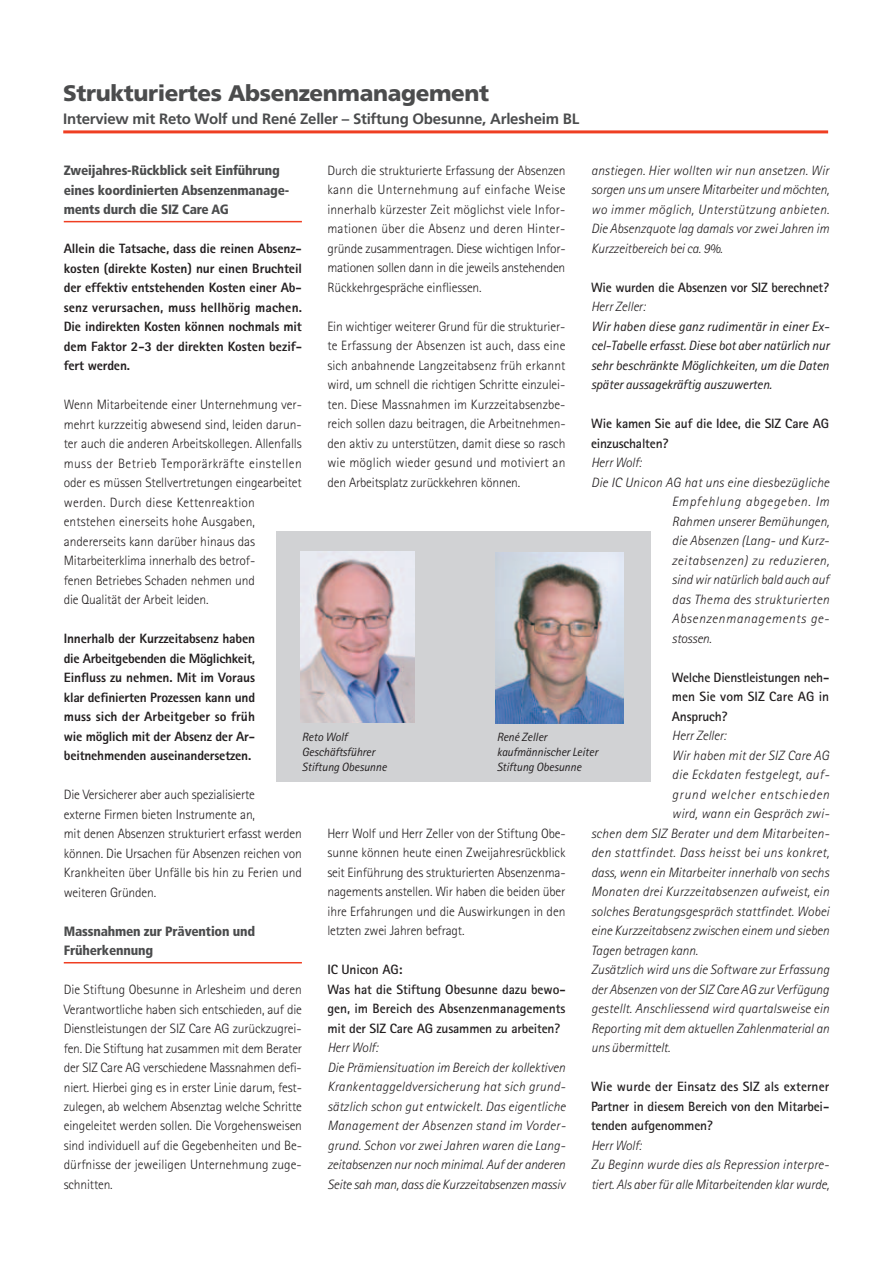
<style>
.page{position:relative;width:893px;height:1263px;background:#fff}
.page>*{position:absolute;margin:0;border:0;box-sizing:border-box;transform-origin:0 0}
.t1{font:900 22.5px "Frutiger";letter-spacing:-.015em;color:#4b4c4d}
.t2{font:700 15px "Frutiger";letter-spacing:-.015em;color:#4b4c4d}
.t3{font:300 13.5px/19.5px "Rotis Sans Serif";letter-spacing:-.01em;color:#231f20;text-align:justify}
.t4{font:italic 300 13.5px/19.5px "Rotis Sans Serif";letter-spacing:.005em;color:#231f20}
.t5{font:800 13.5px/19.5px "Rotis Sans Serif";letter-spacing:-.015em;color:#231f20;text-align:justify}
.t6{font:700 13.5px/19.5px "Rotis Sans Serif";letter-spacing:-.015em;color:#231f20}
.t7{font:italic 13.5px/19.5px "Rotis Sans Serif";letter-spacing:-.01em;color:#231f20;text-align:justify}
.t8{font:900 condensed 13.5px/19.5px "Frutiger";letter-spacing:-.015em;color:#4b4c4d}
.t9{font:italic 300 13.5px "Rotis Sans Serif";letter-spacing:.025em;color:#231f20}
.t10{font:italic 300 13.5px "Rotis Sans Serif";letter-spacing:.055em;color:#231f20}
.t11{font:italic 300 13.5px "Rotis Sans Serif";letter-spacing:.035em;color:#231f20}
.t12{font:italic 300 13.5px "Rotis Sans Serif";letter-spacing:.045em;color:#231f20}
.t13{font:italic 12px/15px "Rotis Sans Serif";letter-spacing:-.01em;color:#231f20}
</style>
<div class="page">
<hr style="left:64px;top:221px;width:238px;height:1px;background:#ef3e22">
<hr style="left:64px;top:962px;width:238px;height:1px;background:#ef3e22">
<hr style="left:63px;top:130px;width:765px;height:3px;background:#ef3e22">
<div style="left:276px;top:532px;width:375px;height:250px;background:#d1d2d4"></div>
<img style="left:301px;top:551px;width:114px;height:171px">
<img style="left:496px;top:553px;width:127px;height:170px">
<h1 class="t1" style="left:63px;top:80px;width:427px">Strukturiertes Absenzenmanagement</h1>
<p class="t2" style="left:63px;top:110px;width:517px">Interview mit Reto Wolf und René Zeller – Stiftung Obesunne, Arlesheim BL</p>
<p class="t8" style="left:64px;top:161px;width:227px">Zweijahres-Rückblick seit Einführung eines koordinierten Absenzenmanage&shy;ments durch die SIZ Care AG</p>
<p class="t5" style="left:64px;top:239px;width:240px">Allein die Tatsache, dass die reinen Absenz&shy;kosten (direkte Kosten) nur einen Bruchteil der effektiv entstehenden Kosten einer Ab&shy;senz verursachen, muss hellhörig machen.<br>Die indirekten Kosten können nochmals mit dem Faktor 2-3 der direkten Kosten bezif&shy;fert werden.</p>
<p class="t3" style="left:64px;top:395px;width:240px;text-align:left">Wenn Mitarbeitende einer Unternehmung ver&shy;mehrt kurzzeitig abwesend sind, leiden darun&shy;ter auch die anderen Arbeitskollegen. Allenfalls muss der Betrieb Temporärkräfte einstellen oder es müssen Stellvertretungen eingearbeitet werden. Durch diese Kettenreaktion entstehen einerseits hohe Ausgaben, andererseits kann darüber hinaus das Mitarbeiterklima innerhalb des betrof-<br>fenen Betriebes Schaden nehmen und<br>die Qualität der Arbeit leiden.</p>
<p class="t5" style="left:64px;top:628px;width:193px">Innerhalb der Kurzzeitabsenz haben die Arbeitgebenden die Möglichkeit, Einfluss zu nehmen. Mit im Voraus klar definierten Prozessen kann und muss sich der Arbeitgeber so früh wie möglich mit der Absenz der Ar&shy;beitnehmenden auseinandersetzen.</p>
<p class="t3" style="left:64px;top:785px;width:240px;text-align:left">Die Versicherer aber auch spezialisierte<br>externe Firmen bieten Instrumente an,<br>mit denen Absenzen strukturiert erfasst werden können. Die Ursachen für Absenzen reichen von Krankheiten über Unfälle bis hin zu Ferien und weiteren Gründen.</p>
<p class="t8" style="left:64px;top:921px;width:193px">Massnahmen zur Prävention und<br>Früherkennung</p>
<p class="t3" style="left:64px;top:980px;width:240px">Die Stiftung Obesunne in Arlesheim und deren Verantwortliche haben sich entschieden, auf die Dienstleistungen der SIZ Care AG zurückzugrei&shy;fen. Die Stiftung hat zusammen mit dem Berater der SIZ Care AG verschiedene Massnahmen defi&shy;niert. Hierbei ging es in erster Linie darum, fest&shy;zulegen, ab welchem Absenztag welche Schritte eingeleitet werden sollen. Die Vorgehensweisen sind individuell auf die Gegebenheiten und Be&shy;dürfnisse der jeweiligen Unternehmung zuge&shy;schnitten.</p>
<p class="t4" style="left:591px;top:161px;width:240px;text-align:justify">anstiegen. Hier wollten wir nun ansetzen. Wir sorgen uns um unsere Mitarbeiter und möchten, wo immer möglich, Unterstützung anbieten.<br>Die Absenzquote lag damals vor zwei Jahren im Kurzzeitbereich bei ca. 9%.</p>
<p class="t6" style="left:591px;top:277px;width:240px">Wie wurden die Absenzen vor SIZ berechnet?</p>
<p class="t4" style="left:591px;top:297px;width:56px">Herr Zeller:</p>
<p class="t7" style="left:591px;top:316px;width:240px">Wir haben diese ganz rudimentär in einer Ex&shy;cel-Tabelle erfasst. Diese bot aber natürlich nur sehr beschränkte Möglichkeiten, um die Daten später aussagekräftig auszuwerten.</p>
<p class="t6" style="left:591px;top:414px;width:239px">Wie kamen Sie auf die Idee, die SIZ Care AG einzuschalten?</p>
<p class="t4" style="left:591px;top:453px;width:52px">Herr Wolf:</p>
<p class="t4" style="left:591px;top:472px;width:240px">Die IC Unicon AG hat uns eine diesbezügliche</p>
<p class="t10" style="left:672px;top:494px;width:159px">Empfehlung abgegeben. Im</p>
<p class="t4" style="left:672px;top:511px;width:159px">Rahmen unserer Bemühungen,</p>
<p class="t4" style="left:672px;top:531px;width:159px">die Absenzen (Lang- und Kurz-</p>
<p class="t11" style="left:672px;top:552px;width:159px">zeitabsenzen) zu reduzieren,</p>
<p class="t4" style="left:672px;top:570px;width:159px">sind wir natürlich bald auch auf</p>
<p class="t9" style="left:672px;top:591px;width:159px">das Thema des strukturierten</p>
<p class="t12" style="left:672px;top:611px;width:159px">Absenzenmanagements ge-</p>
<p class="t4" style="left:672px;top:628px;width:41px">stossen.</p>
<p class="t6" style="left:672px;top:667px;width:159px;text-align:justify">Welche Dienstleistungen neh&shy;men Sie vom SIZ Care AG in Anspruch?</p>
<p class="t4" style="left:672px;top:726px;width:56px">Herr Zeller:</p>
<p class="t4" style="left:672px;top:745px;width:159px">Wir haben mit der SIZ Care AG</p>
<p class="t9" style="left:672px;top:767px;width:159px">die Eckdaten festgelegt, auf-</p>
<p class="t10" style="left:672px;top:786px;width:159px">grund welcher entschieden</p>
<p class="t4" style="left:672px;top:804px;width:159px">wird, wann ein Gespräch zwi-</p>
<p class="t4" style="left:591px;top:823px;width:240px">schen dem SIZ Berater und dem Mitarbeiten-</p>
<p class="t9" style="left:591px;top:845px;width:240px">den stattfindet. Dass heisst bei uns konkret,</p>
<p class="t4" style="left:591px;top:862px;width:239px">dass, wenn ein Mitarbeiter innerhalb von sechs</p>
<p class="t4" style="left:591px;top:882px;width:240px">Monaten drei Kurzzeitabsenzen aufweist, ein</p>
<p class="t4" style="left:591px;top:901px;width:240px">solches Beratungsgespräch stattfindet. Wobei</p>
<p class="t4" style="left:591px;top:921px;width:240px">eine Kurzzeitabsenz zwischen einem und sieben</p>
<p class="t4" style="left:591px;top:940px;width:108px">Tagen betragen kann.</p>
<p class="t4" style="left:591px;top:960px;width:240px">Zusätzlich wird uns die Software zur Erfassung</p>
<p class="t4" style="left:591px;top:979px;width:239px">der Absenzen von der SIZ Care AG zur Verfügung</p>
<p class="t4" style="left:591px;top:999px;width:240px">gestellt. Anschliessend wird quartalsweise ein</p>
<p class="t4" style="left:591px;top:1018px;width:240px">Reporting mit dem aktuellen Zahlenmaterial an</p>
<p class="t4" style="left:591px;top:1038px;width:81px">uns übermittelt.</p>
<p class="t6" style="left:591px;top:1076px;width:240px;text-align:justify">Wie wurde der Einsatz des SIZ als externer Partner in diesem Bereich von den Mitarbei&shy;tenden aufgenommen?</p>
<p class="t4" style="left:591px;top:1135px;width:240px">Herr Wolf:<br>Zu Beginn wurde dies als Repression interpre&shy;tiert. Als aber für alle Mitarbeitenden klar wurde,</p>
<p class="t3" style="left:327px;top:161px;width:240px">Durch die strukturierte Erfassung der Absenzen kann die Unternehmung auf einfache Weise innerhalb kürzester Zeit möglichst viele Infor&shy;mationen über die Absenz und deren Hinter&shy;gründe zusammentragen. Diese wichtigen Infor&shy;mationen sollen dann in die jeweils anstehenden Rückkehrgespräche einfliessen.</p>
<p class="t3" style="left:327px;top:317px;width:240px">Ein wichtiger weiterer Grund für die strukturier&shy;te Erfassung der Absenzen ist auch, dass eine sich anbahnende Langzeitabsenz früh erkannt wird, um schnell die richtigen Schritte einzulei&shy;ten. Diese Massnahmen im Kurzzeitabsenzbe&shy;reich sollen dazu beitragen, die Arbeitnehmen&shy;den aktiv zu unterstützen, damit diese so rasch wie möglich wieder gesund und motiviert an den Arbeitsplatz zurückkehren können.</p>
<p class="t13" style="left:302px;top:730px;width:86px">Reto Wolf<br>Geschäftsführer<br>Stiftung Obesunne</p>
<p class="t13" style="left:497px;top:730px;width:103px">René Zeller kaufmännischer Leiter<br>Stiftung Obesunne</p>
<p class="t3" style="left:327px;top:823px;width:240px">Herr Wolf und Herr Zeller von der Stiftung Obe&shy;sunne können heute einen Zweijahresrückblick seit Einführung des strukturierten Absenzenma&shy;nagements anstellen. Wir haben die beiden über ihre Erfahrungen und die Auswirkungen in den letzten zwei Jahren befragt.</p>
<p class="t6" style="left:327px;top:960px;width:240px">IC Unicon AG:<br>Was hat die Stiftung Obesunne dazu bewo&shy;gen, im Bereich des Absenzenmanagements mit der SIZ Care AG zusammen zu arbeiten?</p>
<p class="t4" style="left:327px;top:1038px;width:240px">Herr Wolf:<br>Die Prämiensituation im Bereich der kollektiven Krankentaggeldversicherung hat sich grund&shy;sätzlich schon gut entwickelt. Das eigentliche Management der Absenzen stand im Vorder&shy;grund. Schon vor zwei Jahren waren die Lang&shy;zeitabsenzen nur noch minimal. Auf der anderen Seite sah man, dass die Kurzzeitabsenzen massiv</p>
</div>
